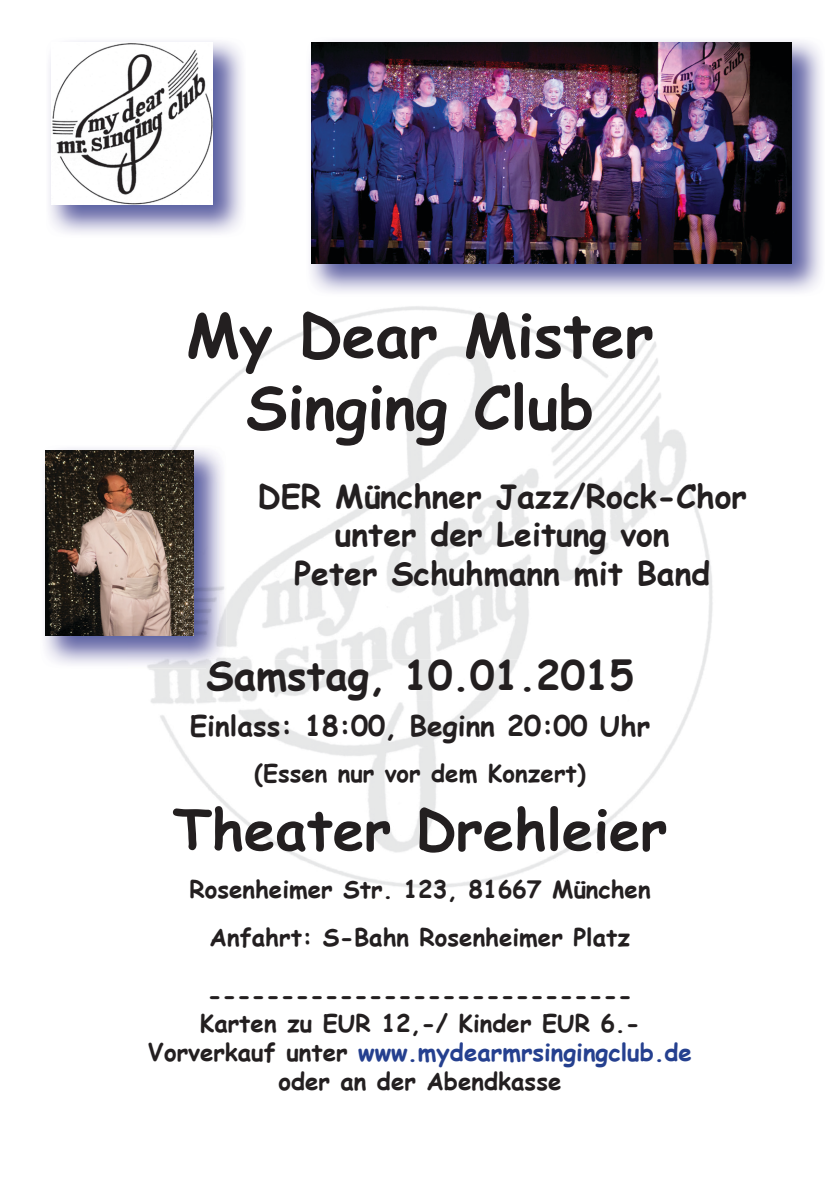
<style>
.page{position:relative;width:840px;height:1191px;background:#fff}
.page>*{position:absolute;margin:0;border:0;box-sizing:border-box;transform-origin:0 0}
.t1{font:700 60px/72px "Comic Sans MS";color:#231f20;text-align:center}
.t2{font:700 56px "Comic Sans MS";color:#231f20}
.t3{font:700 40px "Comic Sans MS";color:#231f20}
.t4{font:700 32px/38.4px "Comic Sans MS";color:#231f20;text-align:center}
.t5{font:700 28px "Comic Sans MS";color:#231f20}
.t6{font:700 24px/28.8px "Comic Sans MS";color:#231f20;text-align:center}
.s1{color:#25408f}
</style>
<div class="page">
<img style="left:148px;top:306px;width:565px;height:582px">
<img style="left:207px;top:659px;width:425px;height:42px">
<img style="left:49px;top:41px;width:194px;height:193px">
<img style="left:51px;top:43px;width:162px;height:161px">
<img style="left:310px;top:41px;width:512px;height:251px">
<img style="left:311px;top:43px;width:480px;height:220px">
<img style="left:44px;top:445px;width:182px;height:223px">
<img style="left:207px;top:659px;width:19px;height:9px">
<img style="left:45px;top:450px;width:148px;height:185px">
<h1 class="t1" style="left:186px;top:297px;width:468px">My Dear Mister<br>Singing Club</h1>
<h3 class="t4" style="left:257px;top:475px;width:490px">DER Münchner Jazz/Rock-Chor unter der Leitung von<br>Peter Schuhmann mit Band</h3>
<h3 class="t3" style="left:206px;top:646px;width:429px">Samstag, 10.01.2015</h3>
<p class="t5" style="left:190px;top:705px;width:461px">Einlass: 18:00, Beginn 20:00 Uhr</p>
<p class="t6" style="left:254px;top:758px;width:333px">(Essen nur vor dem Konzert)</p>
<h2 class="t2" style="left:172px;top:788px;width:496px">Theater Drehleier</h2>
<p class="t6" style="left:189px;top:864px;width:462px;line-height:48px">Rosenheimer Str. 123, 81667 München<br>Anfahrt: S-Bahn Rosenheimer Platz</p>
<p class="t6" style="left:148px;top:979px;width:545px">-----------------------------<br>Karten zu EUR 12,-/ Kinder EUR 6.- Vorverkauf unter <span class="s1">www.mydearmrsingingclub.de </span>oder an der Abendkasse</p>
</div>
